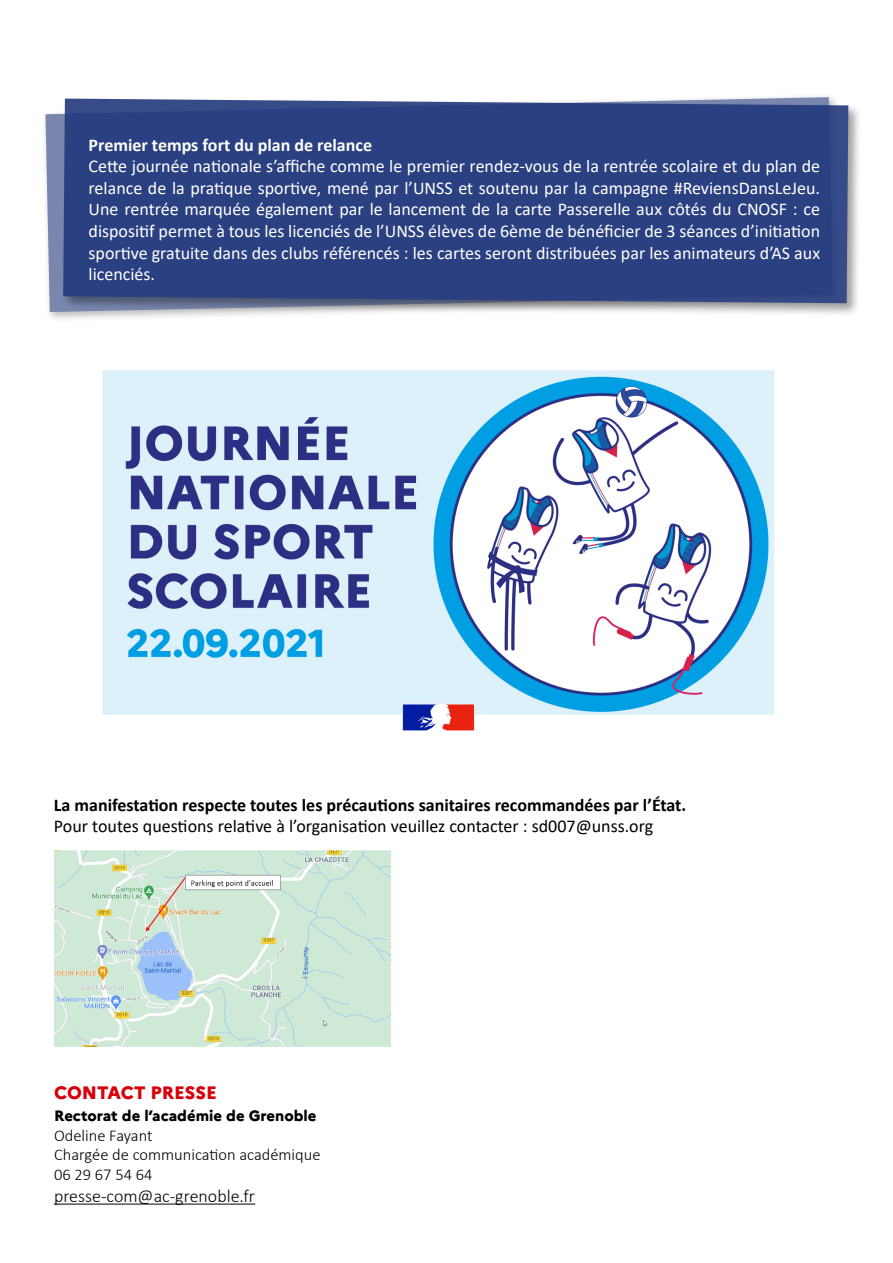
<style>
.page{position:relative;width:893px;height:1263px;background:#fff}
.page>*{position:absolute;margin:0;border:0;box-sizing:border-box;transform-origin:0 0}
.t1{font:18px/21.6px "Calibri";color:#fff;text-align:justify}
.t2{font:700 18px "Calibri";color:#000}
.t3{font:18px "Calibri";color:#000}
.t4{font:700 18px "Calibri";color:#fff}
.t5{font:300 18px "Calibri";color:#000}
.t6{font:800 18px "Marianne";color:#d7000b}
.t7{font:300 16.5px/19.8px "Calibri";color:#000}
.t8{font:800 15px "Marianne";color:#000}
</style>
<div class="page">
<svg style="left:45px;top:113px;width:16px;height:199px;background:#8d99ba"></svg>
<div style="left:61px;top:97px;width:801px;height:220px;background:#000;opacity:.41"></div>
<svg style="left:63px;top:99px;width:785px;height:204px;background:#2e4382"></svg>
<hr style="left:54px;top:1203px;width:201px;height:1px;background:#000">
<img style="left:102px;top:370px;width:673px;height:361px">
<img style="left:54px;top:850px;width:337px;height:197px">
<p class="t4" style="left:89px;top:132px;width:285px">Premier temps fort du plan de relance</p>
<p class="t1" style="left:89px;top:155px;width:733px">Cette journée nationale s’affiche comme le premier rendez-vous de la rentrée scolaire et du plan de relance de la pratique sportive, mené par l’UNSS et soutenu par la campagne #ReviensDansLeJeu.<br>Une rentrée marquée également par le lancement de la carte Passerelle aux côtés du CNOSF : ce dispositif permet à tous les licenciés de l’UNSS élèves de 6ème de bénéficier de 3 séances d’initiation sportive gratuite dans des clubs référencés : les cartes seront distribuées par les animateurs d’AS aux licenciés.</p>
<p class="t2" style="left:54px;top:792px;width:634px">La manifestation respecte toutes les précautions sanitaires recommandées par l’État.</p>
<p class="t3" style="left:54px;top:814px;width:601px">Pour toutes questions relative à l’organisation veuillez contacter : sd007@unss.org</p>
<p class="t6" style="left:54px;top:1079px;width:164px">CONTACT PRESSE</p>
<p class="t8" style="left:54px;top:1104px;width:264px">Rectorat de l’académie de Grenoble</p>
<p class="t7" style="left:54px;top:1125px;width:268px">Odeline Fayant<br>Chargée de communication académique<br>06 29 67 54 64</p>
<p class="t5" style="left:54px;top:1184px;width:203px">presse-com@ac-grenoble.fr</p>
</div>
